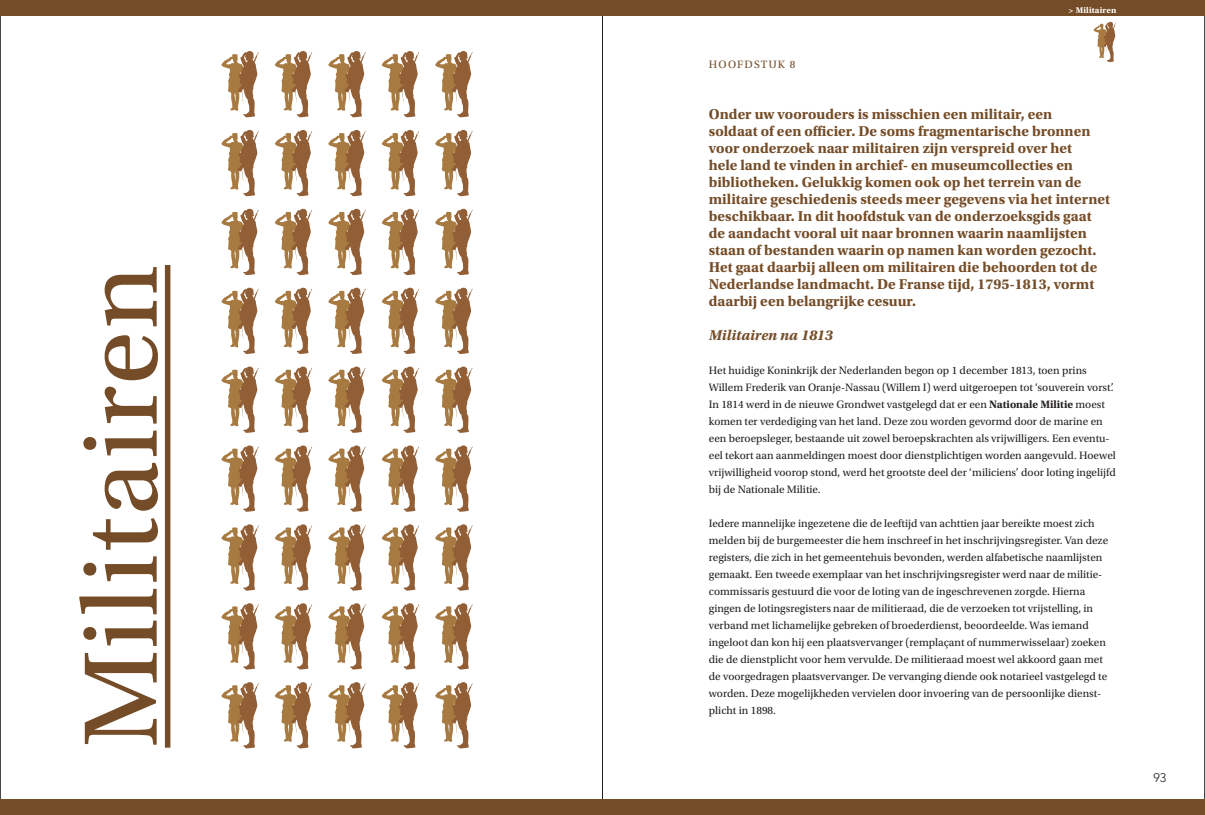
<style>
.page{position:relative;width:1205px;height:815px;background:#fff}
.page>*{position:absolute;margin:0;border:0;box-sizing:border-box;transform-origin:0 0}
.t1{font:110px "Utopia Std";letter-spacing:.02em;color:#744c27}
.Militairen_intro{font:700 15px/17px "Utopia Std";color:#744c27}
.Militairen_intro-2{font:italic 700 15px "Utopia Std";color:#744c27}
.t2{font:300 12.5px "Avenir LT";color:#231f20}
.Kop_3{font:11.25px/17px "Utopia Std";color:#231f20}
.Hoofdstuk_titel{font:11.25px "Utopia Std";letter-spacing:.1em;color:#744c27}
.t3{font:700 8.75px "Utopia Std";letter-spacing:.02em;color:#fff}
.s1{font-weight:700}
</style>
<div class="page">
<hr style="left:602px;top:0;width:1px;height:815px;background:#231f20">
<div style="left:0;top:0;width:1205px;height:16px;background:#744c27"></div>
<svg style="left:1093px;top:22px;width:23px;height:40px"></svg>
<div style="left:0;top:799px;width:1205px;height:16px;background:#744c27"></div>
<div style="left:165px;top:265px;width:5px;height:483px;background:#744c27"></div>
<svg style="left:221px;top:51px;width:38px;height:66px"></svg>
<svg style="left:275px;top:51px;width:37px;height:66px"></svg>
<svg style="left:328px;top:51px;width:38px;height:66px"></svg>
<svg style="left:382px;top:51px;width:37px;height:66px"></svg>
<svg style="left:435px;top:51px;width:38px;height:66px"></svg>
<svg style="left:221px;top:130px;width:38px;height:66px"></svg>
<svg style="left:275px;top:130px;width:37px;height:66px"></svg>
<svg style="left:328px;top:130px;width:38px;height:66px"></svg>
<svg style="left:382px;top:130px;width:37px;height:66px"></svg>
<svg style="left:435px;top:130px;width:38px;height:66px"></svg>
<svg style="left:221px;top:209px;width:38px;height:66px"></svg>
<svg style="left:275px;top:209px;width:37px;height:66px"></svg>
<svg style="left:328px;top:209px;width:38px;height:66px"></svg>
<svg style="left:382px;top:209px;width:37px;height:66px"></svg>
<svg style="left:435px;top:209px;width:38px;height:66px"></svg>
<svg style="left:221px;top:288px;width:38px;height:66px"></svg>
<svg style="left:275px;top:288px;width:37px;height:66px"></svg>
<svg style="left:328px;top:288px;width:38px;height:66px"></svg>
<svg style="left:382px;top:288px;width:37px;height:66px"></svg>
<svg style="left:435px;top:288px;width:38px;height:66px"></svg>
<svg style="left:221px;top:367px;width:38px;height:66px"></svg>
<svg style="left:275px;top:367px;width:37px;height:66px"></svg>
<svg style="left:328px;top:367px;width:38px;height:66px"></svg>
<svg style="left:382px;top:367px;width:37px;height:66px"></svg>
<svg style="left:435px;top:367px;width:38px;height:66px"></svg>
<svg style="left:221px;top:445px;width:38px;height:67px"></svg>
<svg style="left:275px;top:445px;width:37px;height:67px"></svg>
<svg style="left:328px;top:445px;width:38px;height:67px"></svg>
<svg style="left:382px;top:445px;width:37px;height:67px"></svg>
<svg style="left:435px;top:445px;width:38px;height:67px"></svg>
<svg style="left:221px;top:524px;width:38px;height:67px"></svg>
<svg style="left:275px;top:524px;width:37px;height:67px"></svg>
<svg style="left:328px;top:524px;width:38px;height:67px"></svg>
<svg style="left:382px;top:524px;width:37px;height:67px"></svg>
<svg style="left:435px;top:524px;width:38px;height:67px"></svg>
<svg style="left:221px;top:603px;width:38px;height:67px"></svg>
<svg style="left:275px;top:603px;width:37px;height:67px"></svg>
<svg style="left:328px;top:603px;width:38px;height:67px"></svg>
<svg style="left:382px;top:603px;width:37px;height:67px"></svg>
<svg style="left:435px;top:603px;width:38px;height:67px"></svg>
<svg style="left:221px;top:682px;width:38px;height:66px"></svg>
<svg style="left:275px;top:682px;width:37px;height:66px"></svg>
<svg style="left:328px;top:682px;width:38px;height:66px"></svg>
<svg style="left:382px;top:682px;width:37px;height:66px"></svg>
<svg style="left:435px;top:682px;width:38px;height:66px"></svg>
<p class="t1" style="left:62px;top:748px;width:484px;rotate:-90deg">Militairen</p>
<p class="Hoofdstuk_titel" style="left:709px;top:58px;width:88px">HOOFDSTUK 8</p>
<p class="t3" style="left:1068px;top:5px;width:49px">&gt; Militairen</p>
<p class="Militairen_intro" style="left:709px;top:106px;width:403px">Onder uw voorouders is misschien een militair, een<br>soldaat of een officier. De soms fragmentarische bronnen voor onderzoek naar militairen zijn verspreid over het<br>hele land te vinden in archief- en museumcollecties en bibliotheken. Gelukkig komen ook op het terrein van de militaire geschiedenis steeds meer gegevens via het internet beschikbaar. In dit hoofdstuk van de onderzoeksgids gaat de aandacht vooral uit naar bronnen waarin naamlijsten staan of bestanden waarin op namen kan worden gezocht.<br>Het gaat daarbij alleen om militairen die behoorden tot de Nederlandse landmacht. De Franse tijd, 1795-1813, vormt daarbij een belangrijke cesuur.</p>
<p class="Militairen_intro-2" style="left:709px;top:327px;width:126px">Militairen na 1813</p>
<p class="Kop_3" style="left:709px;top:362px;width:408px">Het huidige Koninkrijk der Nederlanden begon op 1 december 1813, toen prins Willem Frederik van Oranje-Nassau (Willem I) werd uitgeroepen tot ‘souverein vorst’.<br>In 1814 werd in de nieuwe Grondwet vastgelegd dat er een <span class="s1">Nationale Militie</span> moest komen ter verdediging van het land. Deze zou worden gevormd door de marine en een beroepsleger, bestaande uit zowel beroepskrachten als vrijwilligers. Een eventu&shy;eel tekort aan aanmeldingen moest door dienstplichtigen worden aangevuld. Hoewel vrijwilligheid voorop stond, werd het grootste deel der ‘miliciens’ door loting ingelijfd bij de Nationale Militie.</p>
<p class="Kop_3" style="left:709px;top:515px;width:401px">Iedere mannelijke ingezetene die de leeftijd van achttien jaar bereikte moest zich melden bij de burgemeester die hem inschreef in het inschrijvingsregister. Van deze registers, die zich in het gemeentehuis bevonden, werden alfabetische naamlijsten gemaakt. Een tweede exemplaar van het inschrijvingsregister werd naar de militie&shy;commissaris gestuurd die voor de loting van de ingeschrevenen zorgde. Hierna gingen de lotingsregisters naar de militieraad, die de verzoeken tot vrijstelling, in verband met lichamelijke gebreken of broederdienst, beoordeelde. Was iemand ingeloot dan kon hij een plaatsvervanger (remplaçant of nummerwisselaar) zoeken die de dienstplicht voor hem vervulde. De militieraad moest wel akkoord gaan met de voorgedragen plaatsvervanger. De vervanging diende ook notarieel vastgelegd te worden. Deze mogelijkheden vervielen door invoering van de persoonlijke dienst&shy;plicht in 1898.</p>
<p class="t2" style="left:1153px;top:771px;width:14px">93</p>
</div>
